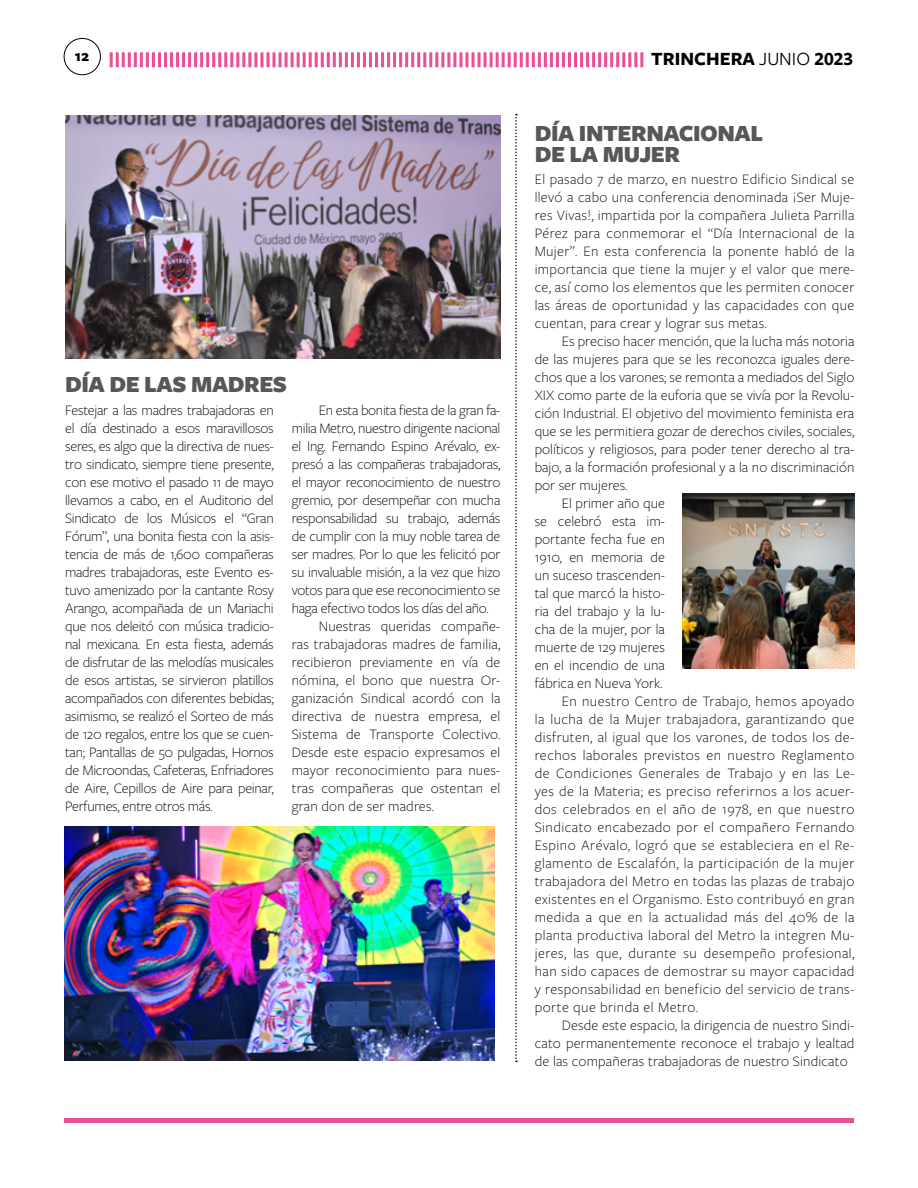
<style>
.page{position:relative;width:918px;height:1188px;background:#fff}
.page>*{position:absolute;margin:0;border:0;box-sizing:border-box;transform-origin:0 0}
.t1{font:900 24px/21px "Freight Sans";letter-spacing:-.02em;color:#575756}
.t2{font:700 19.35px "Freight Sans";color:#000}
.t3{font:700 16.2px "Freight Sans";color:#000}
.t4{font:300 15px/18px "Freight Sans";letter-spacing:.01em;color:#000;text-align:justify}
.t5{font:300 15px "Freight Sans";letter-spacing:.03em;color:#000}
.t6{font:300 15px "Freight Sans";letter-spacing:-.02em;color:#000}
.s1{font-weight:400}
</style>
<div class="page">
<hr style="left:64px;top:1119px;width:790px;height:4px;background:#ea5096">
<div style="left:64px;top:38px;width:37px;height:37px;border:1px solid #000;border-radius:50%"></div>
<svg style="left:110px;top:52px;width:533px;height:15px"></svg>
<img style="left:683px;top:493px;width:171px;height:176px">
<img style="left:65px;top:115px;width:435px;height:243px">
<img style="left:64px;top:826px;width:431px;height:234px">
<svg style="left:515px;top:114px;width:2px;height:948px"></svg>
<p class="t3" style="left:75px;top:45px;width:16px">12</p>
<p class="t2" style="left:651px;top:46px;width:204px">TRINCHERA <span class="s1">JUNIO</span> 2023</p>
<h1 class="t1" style="left:65px;top:373px;width:224px">DÍA DE LAS MADRES</h1>
<p class="t4" style="left:65px;top:400px;width:210px">Festejar a las madres trabajadoras en el día destinado a esos maravillosos seres, es algo que la directiva de nues&shy;tro sindicato, siempre tiene presente, con ese motivo el pasado 11 de mayo llevamos a cabo, en el Auditorio del Sindicato de los Músicos el “Gran Fórum”, una bonita fiesta con la asis&shy;tencia de más de 1,600 compañeras madres trabajadoras, este Evento es&shy;tuvo amenizado por la cantante Rosy Arango, acompañada de un Mariachi que nos deleitó con música tradicio&shy;nal mexicana. En esta fiesta, además de disfrutar de las melodías musicales de esos artistas, se sirvieron platillos acompañados con diferentes bebidas; asimismo, se realizó el Sorteo de más de 120 regalos, entre los que se cuen&shy;tan; Pantallas de 50 pulgadas, Hornos de Microondas, Cafeteras, Enfriadores de Aire, Cepillos de Aire para peinar, Perfumes, entre otros más.</p>
<p class="t6" style="left:319px;top:400px;width:183px">En esta bonita fiesta de la gran fa-</p>
<p class="t6" style="left:292px;top:418px;width:210px">milia Metro, nuestro dirigente nacional</p>
<p class="t6" style="left:292px;top:436px;width:210px">el Ing. Fernando Espino Arévalo, ex-</p>
<p class="t6" style="left:292px;top:454px;width:210px">presó a las compañeras trabajadoras,</p>
<p class="t6" style="left:292px;top:472px;width:210px">el mayor reconocimiento de nuestro</p>
<p class="t6" style="left:292px;top:490px;width:210px">gremio, por desempeñar con mucha</p>
<p class="t6" style="left:292px;top:508px;width:210px">responsabilidad su trabajo, además</p>
<p class="t6" style="left:292px;top:526px;width:210px">de cumplir con la muy noble tarea de</p>
<p class="t6" style="left:292px;top:544px;width:210px">ser madres. Por lo que les felicitó por</p>
<p class="t6" style="left:292px;top:562px;width:210px">su invaluable misión, a la vez que hizo</p>
<p class="t6" style="left:292px;top:580px;width:210px">votos para que ese reconocimiento se</p>
<p class="t6" style="left:292px;top:598px;width:198px">haga efectivo todos los días del año.</p>
<p class="t4" style="left:319px;top:616px;width:183px">Nuestras queridas compañe-</p>
<p class="t4" style="left:292px;top:634px;width:210px">ras trabajadoras madres de familia,</p>
<p class="t4" style="left:292px;top:652px;width:210px">recibieron previamente en vía de</p>
<p class="t4" style="left:292px;top:670px;width:210px">nómina, el bono que nuestra Or-</p>
<p class="t4" style="left:292px;top:688px;width:210px">ganización Sindical acordó con la</p>
<p class="t4" style="left:292px;top:706px;width:210px">directiva de nuestra empresa, el</p>
<p class="t4" style="left:292px;top:724px;width:210px">Sistema de Transporte Colectivo.</p>
<p class="t4" style="left:292px;top:742px;width:210px">Desde este espacio expresamos el</p>
<p class="t4" style="left:292px;top:760px;width:210px">mayor reconocimiento para nues-</p>
<p class="t4" style="left:292px;top:778px;width:210px">tras compañeras que ostentan el</p>
<p class="t4" style="left:292px;top:796px;width:144px">gran don de ser madres.</p>
<h1 class="t1" style="left:535px;top:121px;width:230px">DÍA INTERNACIONAL<br>DE LA MUJER</h1>
<p class="t4" style="left:535px;top:170px;width:321px">El pasado 7 de marzo, en nuestro Edificio Sindical se llevó a cabo una conferencia denominada ¡Ser Muje&shy;res Vivas!, impartida por la compañera Julieta Parrilla Pérez para conmemorar el “Día Internacional de la Mujer”. En esta conferencia la ponente habló de la importancia que tiene la mujer y el valor que mere&shy;ce, así como los elementos que les permiten conocer las áreas de oportunidad y las capacidades con que cuentan, para crear y lograr sus metas.</p>
<p class="t4" style="left:562px;top:332px;width:294px">Es preciso hacer mención, que la lucha más notoria</p>
<p class="t4" style="left:535px;top:350px;width:321px">de las mujeres para que se les reconozca iguales dere-</p>
<p class="t4" style="left:535px;top:368px;width:321px">chos que a los varones; se remonta a mediados del Siglo</p>
<p class="t4" style="left:535px;top:386px;width:321px">XIX como parte de la euforia que se vivía por la Revolu-</p>
<p class="t4" style="left:535px;top:404px;width:321px">ción Industrial. El objetivo del movimiento feminista era</p>
<p class="t4" style="left:535px;top:422px;width:321px">que se les permitiera gozar de derechos civiles, sociales,</p>
<p class="t4" style="left:535px;top:440px;width:321px">políticos y religiosos, para poder tener derecho al tra-</p>
<p class="t4" style="left:535px;top:458px;width:321px">bajo, a la formación profesional y a la no discriminación</p>
<p class="t4" style="left:535px;top:476px;width:94px">por ser mujeres.</p>
<p class="t4" style="left:562px;top:494px;width:105px">El primer año que</p>
<p class="t4" style="left:535px;top:512px;width:132px">se celebró esta im-</p>
<p class="t4" style="left:535px;top:530px;width:132px">portante fecha fue en</p>
<p class="t4" style="left:535px;top:548px;width:132px">1910, en memoria de</p>
<p class="t4" style="left:535px;top:566px;width:132px">un suceso trascenden-</p>
<p class="t4" style="left:535px;top:584px;width:132px">tal que marcó la histo-</p>
<p class="t4" style="left:535px;top:602px;width:132px">ria del trabajo y la lu-</p>
<p class="t4" style="left:535px;top:620px;width:132px">cha de la mujer, por la</p>
<p class="t4" style="left:535px;top:638px;width:132px">muerte de 129 mujeres</p>
<p class="t4" style="left:535px;top:656px;width:132px">en el incendio de una</p>
<p class="t4" style="left:535px;top:674px;width:129px">fábrica en Nueva York.</p>
<p class="t5" style="left:562px;top:691px;width:294px">En nuestro Centro de Trabajo, hemos apoyado</p>
<p class="t5" style="left:535px;top:709px;width:321px">la lucha de la Mujer trabajadora, garantizando que</p>
<p class="t5" style="left:535px;top:727px;width:321px">disfruten, al igual que los varones, de todos los de-</p>
<p class="t5" style="left:535px;top:745px;width:321px">rechos laborales previstos en nuestro Reglamento</p>
<p class="t5" style="left:535px;top:763px;width:321px">de Condiciones Generales de Trabajo y en las Le-</p>
<p class="t5" style="left:535px;top:781px;width:321px">yes de la Materia; es preciso referirnos a los acuer-</p>
<p class="t5" style="left:535px;top:799px;width:321px">dos celebrados en el año de 1978, en que nuestro</p>
<p class="t5" style="left:535px;top:817px;width:321px">Sindicato encabezado por el compañero Fernando</p>
<p class="t5" style="left:535px;top:835px;width:321px">Espino Arévalo, logró que se estableciera en el Re-</p>
<p class="t5" style="left:535px;top:853px;width:321px">glamento de Escalafón, la participación de la mujer</p>
<p class="t5" style="left:535px;top:871px;width:321px">trabajadora del Metro en todas las plazas de trabajo</p>
<p class="t5" style="left:535px;top:889px;width:321px">existentes en el Organismo. Esto contribuyó en gran</p>
<p class="t5" style="left:535px;top:907px;width:321px">medida a que en la actualidad más del 40% de la</p>
<p class="t5" style="left:535px;top:925px;width:321px">planta productiva laboral del Metro la integren Mu-</p>
<p class="t5" style="left:535px;top:943px;width:321px">jeres, las que, durante su desempeño profesional,</p>
<p class="t5" style="left:535px;top:961px;width:321px">han sido capaces de demostrar su mayor capacidad</p>
<p class="t5" style="left:535px;top:979px;width:321px">y responsabilidad en beneficio del servicio de trans-</p>
<p class="t5" style="left:535px;top:997px;width:165px">porte que brinda el Metro.</p>
<p class="t4" style="left:562px;top:1016px;width:294px">Desde este espacio, la dirigencia de nuestro Sindi-</p>
<p class="t4" style="left:535px;top:1034px;width:321px">cato permanentemente reconoce el trabajo y lealtad</p>
<p class="t4" style="left:535px;top:1052px;width:315px">de las compañeras trabajadoras de nuestro Sindicato</p>
</div>
